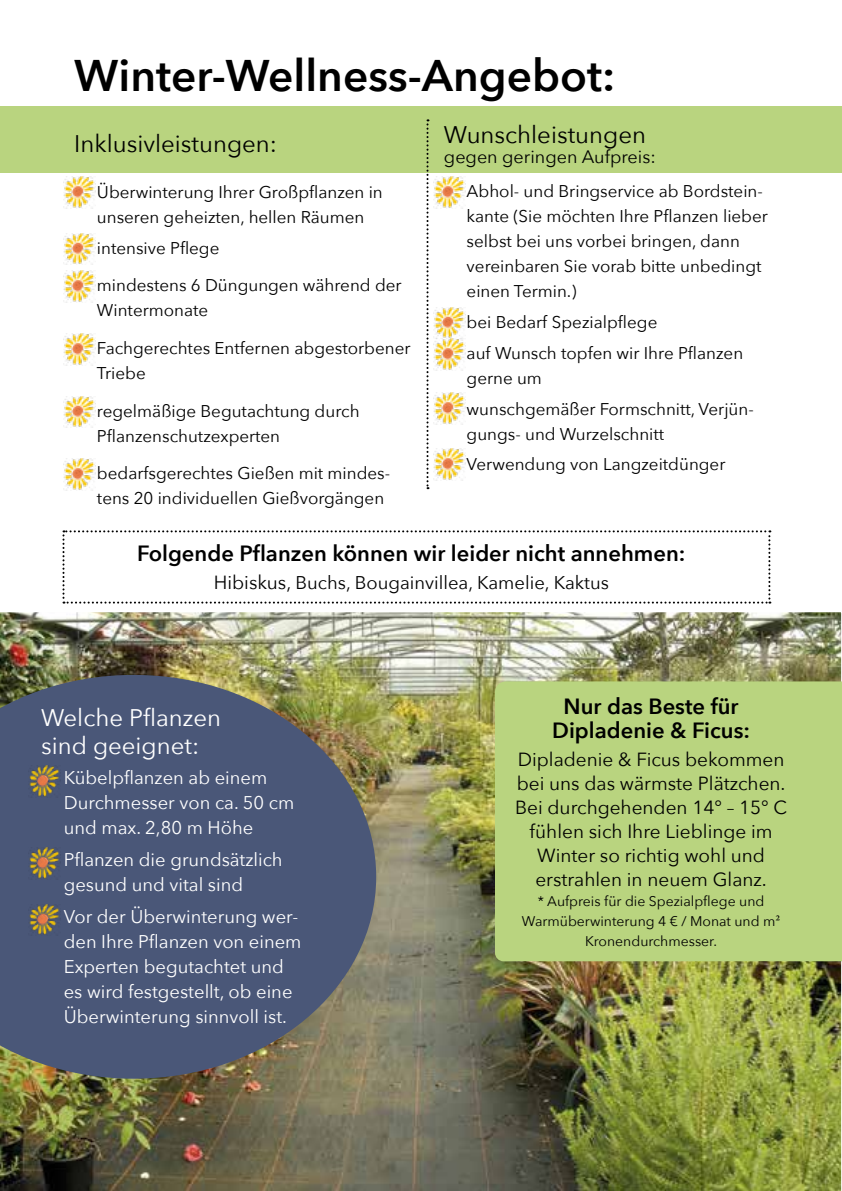
<style>
.page{position:relative;width:842px;height:1191px;background:#fff}
.page>*{position:absolute;margin:0;border:0;box-sizing:border-box;transform-origin:0 0}
.t1{font:600 44.2px "Avenir Next";color:#000}
.t2{font:24px "Avenir Next";color:#000}
.t3{font:24px/28px "Avenir Next";color:#fff}
.t4{font:600 22px/24px "Avenir Next";color:#000;text-align:center}
.t5{font:19px/24px "Avenir Next";color:#000;text-align:center}
.t6{font:18.4px/25px "Avenir Next";color:#fff}
.t7{font:18.4px "Avenir Next";color:#000}
.t8{font:18px "Avenir Next";color:#000}
.t9{font:17px/25px "Avenir Next";color:#000}
.t10{font:14px/20px "Avenir Next";color:#000;text-align:center}
.s1{font-size:19px}
.s2{font-family:"Myriad Pro"}
.s3{font-family:"Minion Pro"}
</style>
<div class="page">
<div style="left:0;top:106px;width:842px;height:67px;background:#b9d47f"></div>
<svg style="left:426px;top:119px;width:2px;height:370px"></svg>
<img style="left:0;top:612px;width:842px;height:579px">
<svg style="left:0;top:675px;width:376px;height:403px;background:#545e72"></svg>
<img style="left:63px;top:177px;width:32px;height:32px">
<img style="left:63px;top:233px;width:32px;height:32px">
<img style="left:63px;top:270px;width:32px;height:32px">
<img style="left:63px;top:334px;width:32px;height:31px">
<img style="left:63px;top:396px;width:32px;height:32px">
<img style="left:63px;top:458px;width:32px;height:32px">
<img style="left:434px;top:177px;width:32px;height:32px">
<img style="left:434px;top:307px;width:32px;height:63px">
<img style="left:434px;top:392px;width:32px;height:32px">
<img style="left:434px;top:449px;width:32px;height:32px">
<img style="left:29px;top:765px;width:32px;height:32px">
<img style="left:29px;top:848px;width:32px;height:31px">
<img style="left:29px;top:904px;width:32px;height:31px">
<div style="left:495px;top:681px;width:347px;height:280px;background:#b9d47f"></div>
<svg style="left:62px;top:530px;width:708px;height:73px"></svg>
<h1 class="t1" style="left:74px;top:38px;width:543px">Winter-Wellness-Angebot:</h1>
<h2 class="t2" style="left:74px;top:123px;width:204px">Inklusivleistungen:</h2>
<p class="t9" style="left:74px;top:179px;width:310px;text-align:center">• Überwinterung Ihrer Großpflanzen in unseren geheizten, hellen Räumen</p>
<p class="t9" style="left:74px;top:234px;width:147px">• intensive Pflege</p>
<p class="t9" style="left:97px;top:272px;width:306px;text-indent:-23px">• mindestens 6 Düngungen während der<br>Wintermonate</p>
<p class="t9" style="left:97px;top:335px;width:315px;text-indent:-23px">• Fachgerechtes Entfernen abgestorbener<br>Triebe</p>
<p class="t9" style="left:97px;top:397px;width:264px;text-indent:-23px">• regelmäßige Begutachtung durch<br>Pflanzenschutzexperten</p>
<p class="t9" style="left:97px;top:460px;width:295px;text-indent:-23px">• bedarfsgerechtes Gießen mit mindes&shy;tens 20 individuellen Gießvorgängen</p>
<h2 class="t2" style="left:444px;top:115px;width:204px">Wunschleistungen</h2>
<p class="t8" style="left:444px;top:142px;width:213px">gegen geringen Aufpreis:</p>
<p class="t9" style="left:467px;top:178px;width:303px;text-indent:-23px">• Abhol- und Bringservice ab Bordstein&shy;kante (Sie möchten Ihre Pflanzen lieber selbst bei uns vorbei bringen, dann vereinbaren Sie vorab bitte unbedingt einen Termin.)</p>
<p class="t9" style="left:444px;top:309px;width:215px">• bei Bedarf Spezialpflege</p>
<p class="t9" style="left:467px;top:340px;width:278px;text-indent:-23px">• auf Wunsch topfen wir Ihre Pflanzen gerne um</p>
<p class="t9" style="left:467px;top:395px;width:289px;text-indent:-23px">• wunschgemäßer Formschnitt, Verjün&shy;gungs- und Wurzelschnitt</p>
<p class="t9" style="left:444px;top:451px;width:283px">• Verwendung von Langzeitdünger</p>
<p class="t4" style="left:137px;top:541px;width:550px">Folgende Pflanzen können wir leider nicht annehmen:</p>
<p class="t7" style="left:214px;top:567px;width:397px"><span class="s1">Hibiskus,</span> Buchs, Bougainvillea, Kamelie, Kaktus</p>
<h2 class="t3" style="left:41px;top:702px;width:181px">Welche Pflanzen sind geeignet:</h2>
<p class="t6" style="left:64px;top:764px;width:232px;text-indent:-23px"><span class="s2">»</span> Kübelpflanzen ab einem<br>Durchmesser von ca. 50 cm und max. 2,80 m Höhe</p>
<p class="t6" style="left:64px;top:846px;width:220px;text-indent:-23px"><span class="s2">»</span> Pflanzen die grundsätzlich gesund und vital sind</p>
<p class="t6" style="left:64px;top:903px;width:239px;text-indent:-23px"><span class="s2">»</span> Vor der Überwinterung wer&shy;den Ihre Pflanzen von einem<br>Experten begutachtet und es wird festgestellt, ob eine<br>Überwinterung sinnvoll ist.</p>
<p class="t4" style="left:552px;top:693px;width:199px">Nur das Beste für<br>Dipladenie &amp; Ficus:</p>
<p class="t5" style="left:515px;top:746px;width:274px">Dipladenie &amp; Ficus bekommen bei uns das wärmste Plätzchen.<br>Bei durchgehenden 14° – 15° C fühlen sich Ihre Lieblinge im<br>Winter so richtig wohl und erstrahlen in neuem Glanz.</p>
<p class="t10" style="left:522px;top:890px;width:260px">* Aufpreis für die Spezialpflege und<br>Warmüberwinterung 4 € / Monat und m<span class="s3">2<br></span>Kronendurchmesser.</p>
</div>
